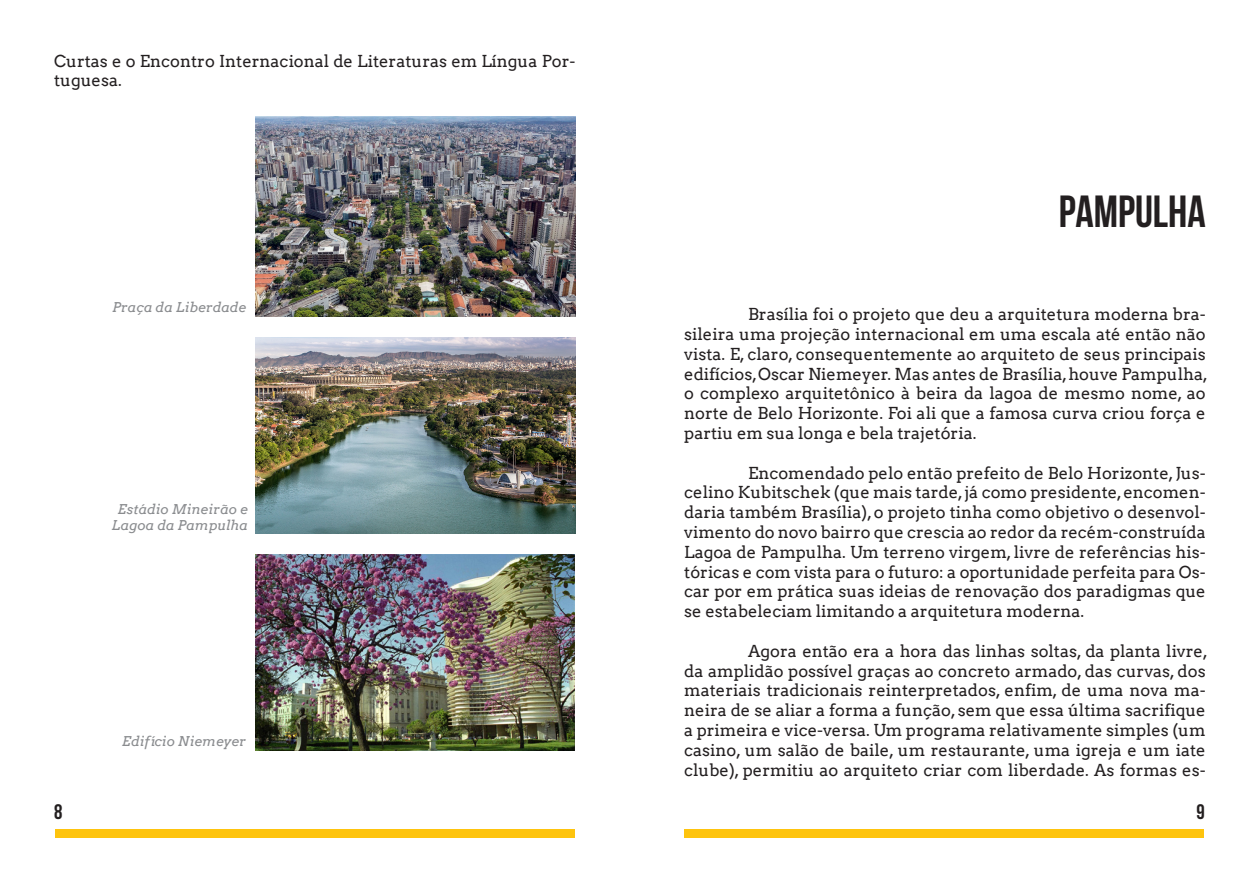
<style>
.page{position:relative;width:1259px;height:893px;background:#fff}
.page>*{position:absolute;margin:0;border:0;box-sizing:border-box;transform-origin:0 0}
.t1{font:45px "Bebas Neue";color:#231f20}
.t2{font:21px "Bebas Neue";color:#231f20}
.t3{font:16.5px/19.8px "Arvo";color:#231f20;text-align:justify}
.t4{font:italic 13.5px/16.2px "Arvo";color:#8a8c8f;text-align:center}
</style>
<div class="page">
<div style="left:55px;top:829px;width:520px;height:9px;background:#fec40e"></div>
<div style="left:684px;top:829px;width:520px;height:9px;background:#fec40e"></div>
<img style="left:255px;top:117px;width:320px;height:200px">
<img style="left:255px;top:338px;width:320px;height:196px">
<img style="left:255px;top:554px;width:320px;height:197px">
<p class="t3" style="left:54px;top:51px;width:523px">Curtas e o Encontro Internacional de Literaturas em Língua Por&shy;tuguesa.</p>
<p class="t4" style="left:112px;top:299px;width:136px">Praça da Liberdade</p>
<p class="t4" style="left:111px;top:501px;width:138px">Estádio Mineirão e<br>Lagoa da Pampulha</p>
<p class="t4" style="left:122px;top:733px;width:126px">Edifício Niemeyer</p>
<p class="t1" style="left:1059px;top:186px;width:148px">PAMPULHA</p>
<p class="t3" style="left:684px;top:304px;width:525px;text-indent:64px">Brasília foi o projeto que deu a arquitetura moderna bra&shy;sileira uma projeção internacional em uma escala até então não vista. E, claro, consequentemente ao arquiteto de seus principais edifícios, Oscar Niemeyer. Mas antes de Brasília, houve Pampulha, o complexo arquitetônico à beira da lagoa de mesmo nome, ao norte de Belo Horizonte. Foi ali que a famosa curva criou força e partiu em sua longa e bela trajetória.</p>
<p class="t3" style="left:684px;top:463px;width:523px;text-indent:64px">Encomendado pelo então prefeito de Belo Horizonte, Jus&shy;celino Kubitschek (que mais tarde, já como presidente, encomen&shy;daria também Brasília), o projeto tinha como objetivo o desenvol&shy;vimento do novo bairro que crescia ao redor da recém-construída Lagoa de Pampulha. Um terreno virgem, livre de referências his&shy;tóricas e com vista para o futuro: a oportunidade perfeita para Os&shy;car por em prática suas ideias de renovação dos paradigmas que se estabeleciam limitando a arquitetura moderna.</p>
<p class="t3" style="left:684px;top:641px;width:525px;text-indent:64px">Agora então era a hora das linhas soltas, da planta livre, da amplidão possível graças ao concreto armado, das curvas, dos materiais tradicionais reinterpretados, enfim, de uma nova ma&shy;neira de se aliar a forma a função, sem que essa última sacrifique a primeira e vice-versa. Um programa relativamente simples (um casino, um salão de baile, um restaurante, uma igreja e um iate clube), permitiu ao arquiteto criar com liberdade. As formas es-</p>
<p class="t2" style="left:54px;top:801px;width:10px">8</p>
<p class="t2" style="left:1196px;top:801px;width:10px">9</p>
</div>
